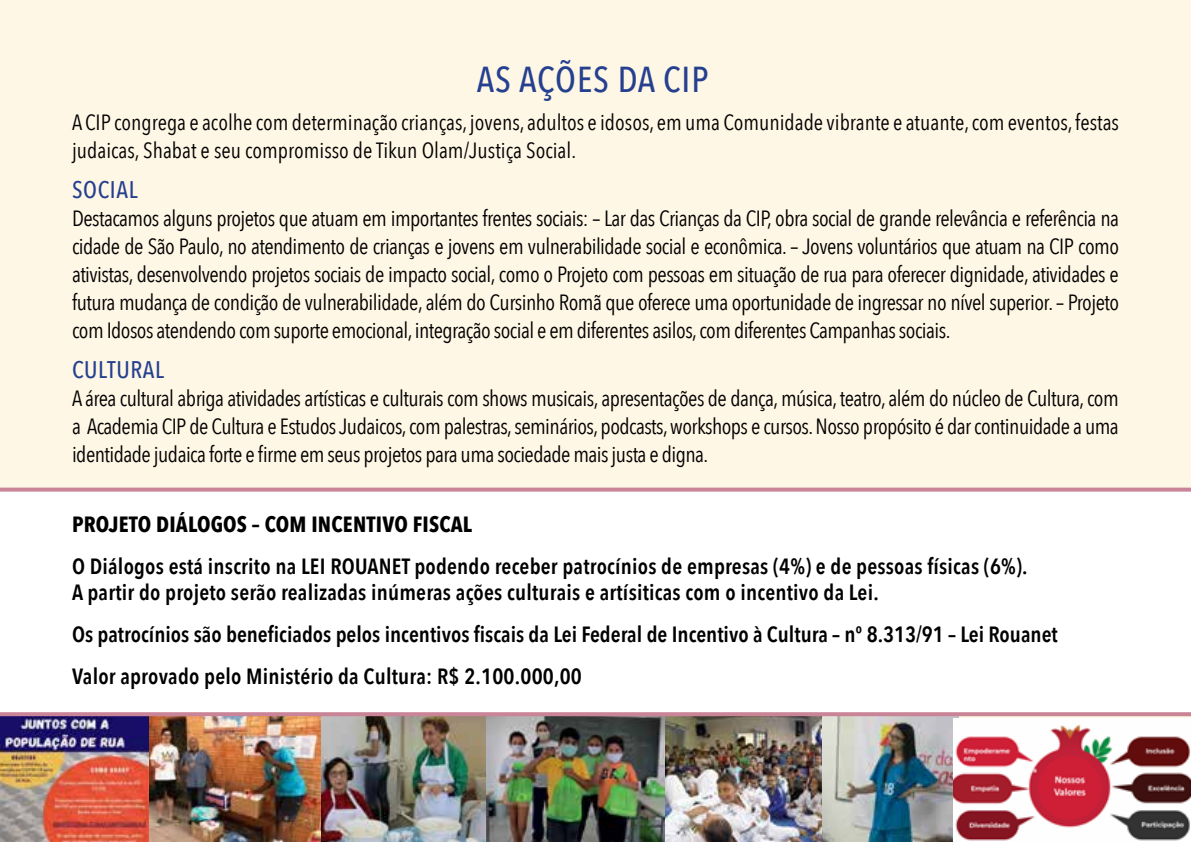
<style>
.page{position:relative;width:1191px;height:842px;background:#fff7e5}
.page>*{position:absolute;margin:0;border:0;box-sizing:border-box;transform-origin:0 0}
.t1{font:500 36px "Avenir Next Condensed";letter-spacing:.025em;color:#25408f}
.t2{font:500 24px "Avenir Next Condensed";letter-spacing:.025em;color:#25408f}
.t3{font:22px/28px "Avenir Next Condensed";color:#000;text-align:justify}
.t4{font:600 22px/26px "Avenir Next Condensed";letter-spacing:.01em;color:#000}
.t5{font:700 22px "Avenir Next Condensed";letter-spacing:.01em;color:#000}
</style>
<div class="page">
<img style="left:0;top:716px;width:823px;height:126px">
<img style="left:823px;top:716px;width:136px;height:126px">
<img style="left:953px;top:718px;width:238px;height:124px">
<div style="left:0;top:488px;width:1191px;height:228px;background:#fff"></div>
<h1 class="t1" style="left:477px;top:58px;width:233px">AS AÇÕES DA CIP</h1>
<p class="t3" style="left:72px;top:108px;width:1048px">A CIP congrega e acolhe com determinação crianças, jovens, adultos e idosos, em uma Comunidade vibrante e atuante, com eventos, festas judaicas, Shabat e seu compromisso de Tikun Olam/Justiça Social.</p>
<p class="t2" style="left:72px;top:175px;width:67px">SOCIAL</p>
<p class="t3" style="left:72px;top:204px;width:1048px">Destacamos alguns projetos que atuam em importantes frentes sociais: – Lar das Crianças da CIP, obra social de grande relevância e referência na cidade de São Paulo, no atendimento de crianças e jovens em vulnerabilidade social e econômica. – Jovens voluntários que atuam na CIP como ativistas, desenvolvendo projetos sociais de impacto social, como o Projeto com pessoas em situação de rua para oferecer dignidade, atividades e futura mudança de condição de vulnerabilidade, além do Cursinho Romã que oferece uma oportunidade de ingressar no nível superior. – Projeto com Idosos atendendo com suporte emocional, integração social e em diferentes asilos, com diferentes Campanhas sociais.</p>
<p class="t2" style="left:72px;top:355px;width:94px">CULTURAL</p>
<p class="t3" style="left:72px;top:384px;width:1048px">A área cultural abriga atividades artísticas e culturais com shows musicais, apresentações de dança, música, teatro, além do núcleo de Cultura, com a Academia CIP de Cultura e Estudos Judaicos, com palestras, seminários, podcasts, workshops e cursos. Nosso propósito é dar continuidade a uma identidade judaica forte e firme em seus projetos para uma sociedade mais justa e digna.</p>
<p class="t5" style="left:72px;top:511px;width:401px">PROJETO DIÁLOGOS – COM INCENTIVO FISCAL</p>
<p class="t4" style="left:72px;top:553px;width:957px">O Diálogos está inscrito na LEI ROUANET podendo receber patrocínios de empresas (4%) e de pessoas físicas (6%).<br>A partir do projeto serão realizadas inúmeras ações culturais e artísiticas com o incentivo da Lei.</p>
<p class="t4" style="left:72px;top:613px;width:987px;line-height:42px">Os patrocínios são beneficiados pelos incentivos fiscais da Lei Federal de Incentivo à Cultura – nº 8.313/91 – Lei Rouanet<br>Valor aprovado pelo Ministério da Cultura: R$ 2.100.000,00</p>
</div>
